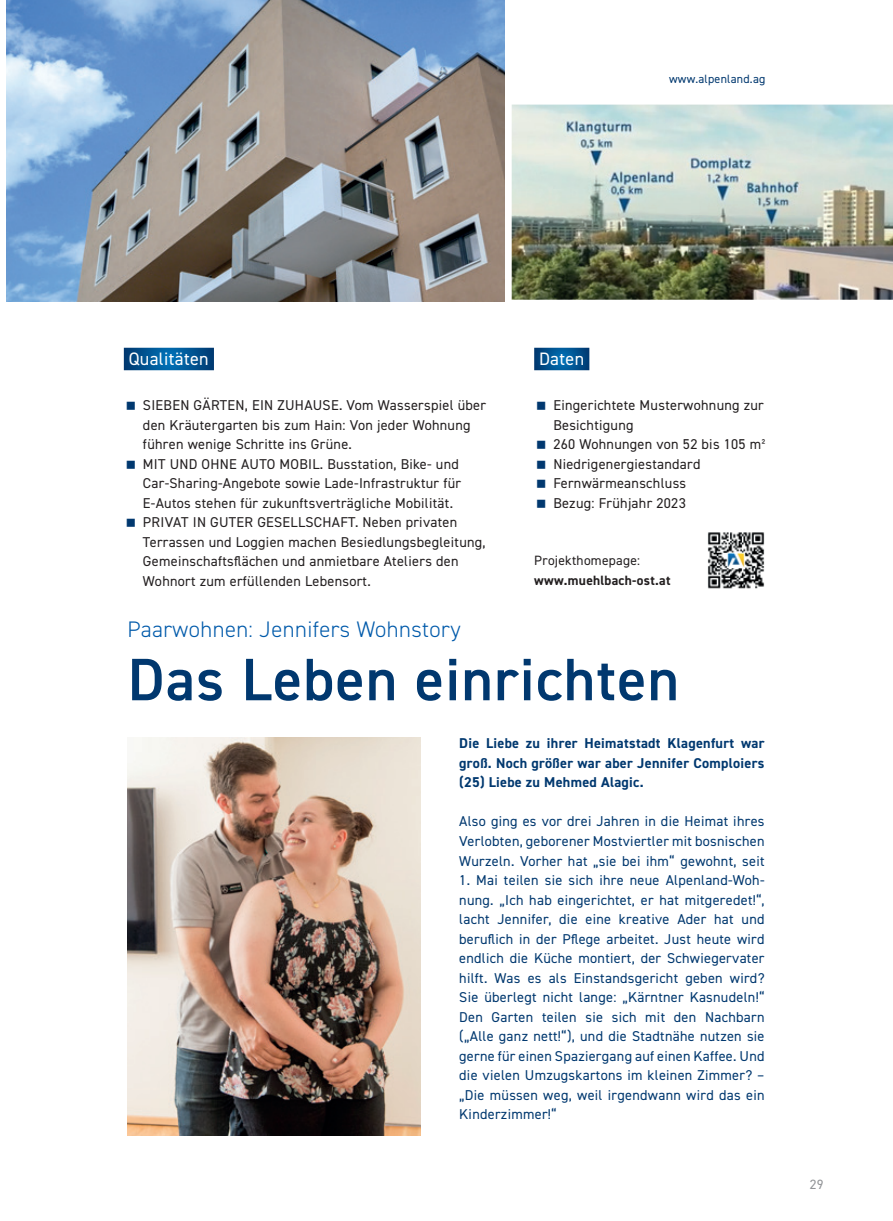
<style>
.page{position:relative;width:893px;height:1221px;background:#fff}
.page>*{position:absolute;margin:0;border:0;box-sizing:border-box;transform-origin:0 0}
.t1{font:600 60px "DIN2014";letter-spacing:.02em;color:#01386f}
.t2{font:300 22.5px "DIN2014";letter-spacing:.02em;color:#015aaa}
.t3{font:18px "DIN2014";letter-spacing:.02em;color:#fff}
.t4{font:14.25px/19.5px "DIN2014";letter-spacing:.02em;color:#01386f;text-align:justify}
.t5{font:14.25px/19.5px "DIN2014";letter-spacing:.02em;color:#231f20}
.t6{font:700 14.25px/19.5px "DIN2014";letter-spacing:.02em;color:#01386f;text-align:justify}
.t7{font:700 13.5px "DIN2014";letter-spacing:.02em;color:#231f20}
.t8{font:13.5px "DIN2014";letter-spacing:.02em;color:#231f20}
.t9{font:13.5px "DIN2014";color:#939598}
.t10{font:12px "DIN2014";letter-spacing:.02em;color:#01386f}
</style>
<div class="page">
<img style="left:6px;top:0;width:499px;height:301px">
<svg style="left:124px;top:348px;width:90px;height:22px"></svg>
<svg style="left:534px;top:348px;width:55px;height:22px"></svg>
<img style="left:128px;top:737px;width:293px;height:398px">
<img style="left:512px;top:105px;width:381px;height:195px">
<img style="left:707px;top:532px;width:58px;height:57px">
<p class="t10" style="left:669px;top:72px;width:98px">www.alpenland.ag</p>
<p class="t3" style="left:129px;top:347px;width:82px">Qualitäten</p>
<p class="t5" style="left:143px;top:395px;width:345px">SIEBEN GÄRTEN, EIN ZUHAUSE. Vom Wasserspiel über den Kräutergarten bis zum Hain: Von jeder Wohnung führen wenige Schritte ins Grüne.<br>MIT UND OHNE AUTO MOBIL. Busstation, Bike- und Car-Sharing-Angebote sowie Lade-Infrastruktur für E-Autos stehen für zukunftsverträgliche Mobilität.<br>PRIVAT IN GUTER GESELLSCHAFT. Neben privaten Terrassen und Loggien machen Besiedlungsbegleitung, Gemeinschaftsflächen und anmietbare Ateliers den Wohnort zum erfüllenden Lebensort.</p>
<p class="t3" style="left:539px;top:347px;width:47px">Daten</p>
<p class="t5" style="left:553px;top:395px;width:214px">Eingerichtete Musterwohnung zur<br>Besichtigung<br>260 Wohnungen von 52 bis 105 m²<br>Niedrigenergiestandard<br>Fernwärmeanschluss<br>Bezug: Frühjahr 2023</p>
<p class="t8" style="left:534px;top:552px;width:108px">Projekthomepage:</p>
<p class="t7" style="left:534px;top:571px;width:138px">www.muehlbach-ost.at</p>
<h2 class="t2" style="left:128px;top:615px;width:335px">Paarwohnen: Jennifers Wohnstory</h2>
<h1 class="t1" style="left:128px;top:639px;width:553px">Das Leben einrichten</h1>
<p class="t6" style="left:459px;top:733px;width:307px">Die Liebe zu ihrer Heimatstadt Klagenfurt war groß. Noch größer war aber Jennifer Comploiers (25) Liebe zu Mehmed Alagic.</p>
<p class="t4" style="left:459px;top:811px;width:307px">Also ging es vor drei Jahren in die Heimat ihres Verlobten, geborener Mostviertler mit bosnischen Wurzeln. Vorher hat „sie bei ihm“ gewohnt, seit</p>
<p class="t4" style="left:459px;top:870px;width:307px">1. Mai teilen sie sich ihre neue Alpenland-Woh&shy;nung. „Ich hab eingerichtet, er hat mitgeredet!“, lacht Jennifer, die eine kreative Ader hat und beruflich in der Pflege arbeitet. Just heute wird endlich die Küche montiert, der Schwiegervater hilft. Was es als Einstandsgericht geben wird?<br>Sie überlegt nicht lange: „Kärntner Kasnudeln!“ Den Garten teilen sie sich mit den Nachbarn („Alle ganz nett!“), und die Stadtnähe nutzen sie gerne für einen Spaziergang auf einen Kaffee. Und die vielen Umzugskartons im kleinen Zimmer? – „Die müssen weg, weil irgendwann wird das ein Kinderzimmer!“</p>
<p class="t9" style="left:810px;top:1175px;width:15px">29</p>
</div>
